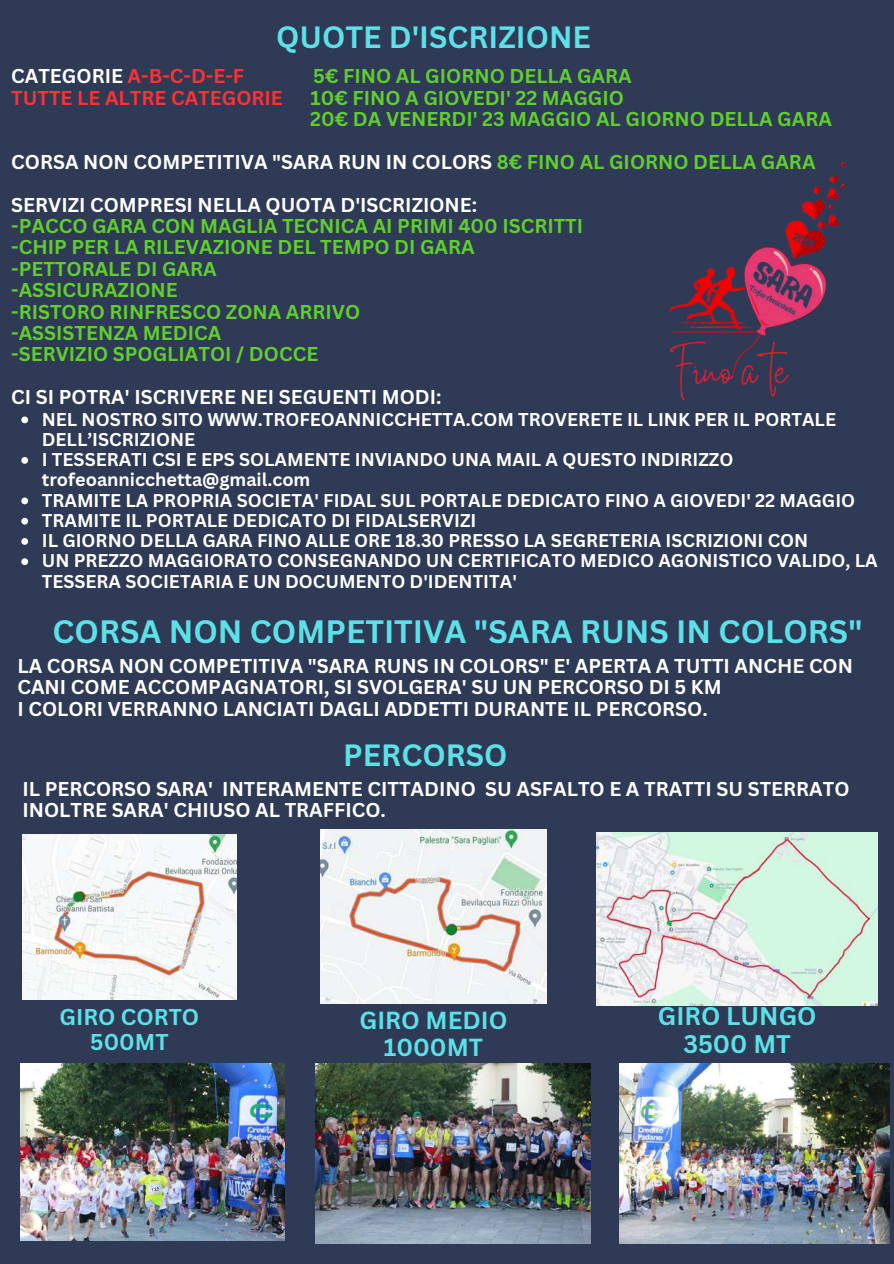
<style>
.page{position:relative;width:894px;height:1264px;background:#fff}
.page>*{position:absolute;margin:0;border:0;box-sizing:border-box;transform-origin:0 0}
.t1{font:700 31.5px "Canva Sans";color:#5ce1e6}
.t2{font:700 30px "Canva Sans";color:#5ce1e6}
.t3{font:700 24.75px/27.9px "Canva Sans";color:#5ce1e6;text-align:center}
.t4{font:700 24px/27px "Canva Sans";color:#5ce1e6;text-align:center}
.t5{font:700 22.35px/25px "Canva Sans";color:#5ce1e6;text-align:center}
.t6{font:700 19.5px/21.3px "Canva Sans";color:#fff}
.t7{font:700 19.5px/21.3px "Canva Sans";color:#60cf2c}
.t8{font:700 19.5px "Canva Sans";color:#ff3131}
.t9{font:700 18px/20.2px "Canva Sans";color:#fff}
.s1{color:#fff}
.s2{color:#60cf2c}
</style>
<div class="page">
<div style="left:0;top:0;width:893px;height:1263px;background:#2f3a57"></div>
<img style="left:22px;top:834px;width:214px;height:165px">
<img style="left:320px;top:830px;width:226px;height:173px">
<img style="left:20px;top:1063px;width:265px;height:177px">
<img style="left:315px;top:1063px;width:275px;height:180px">
<img style="left:619px;top:1063px;width:270px;height:180px">
<img style="left:596px;top:832px;width:281px;height:173px">
<svg style="left:21px;top:416px;width:7px;height:7px"></svg>
<svg style="left:21px;top:457px;width:7px;height:7px"></svg>
<svg style="left:21px;top:497px;width:7px;height:7px"></svg>
<svg style="left:21px;top:518px;width:7px;height:6px"></svg>
<svg style="left:21px;top:538px;width:7px;height:7px"></svg>
<svg style="left:21px;top:558px;width:7px;height:7px"></svg>
<img style="left:669px;top:162px;width:177px;height:239px">
<h2 class="t2" style="left:276px;top:16px;width:316px">QUOTE D'ISCRIZIONE</h2>
<p class="t8" style="left:11px;top:62px;width:234px"><span class="s1">CATEGORIE</span> A-B-C-D-E-F</p>
<p class="t7" style="left:313px;top:65px;width:320px">5€ FINO AL GIORNO DELLA GARA</p>
<p class="t8" style="left:11px;top:84px;width:273px">TUTTE LE ALTRE CATEGORIE</p>
<p class="t7" style="left:310px;top:86px;width:523px">10€ FINO A GIOVEDI' 22 MAGGIO<br>20€ DA VENERDI' 23 MAGGIO AL GIORNO DELLA GARA</p>
<p class="t6" style="left:11px;top:140px;width:805px;line-height:42.8px">CORSA NON COMPETITIVA "SARA RUN IN COLORS <span class="s2">8€ FINO AL GIORNO DELLA GARA<br></span>SERVIZI COMPRESI NELLA QUOTA D'ISCRIZIONE:</p>
<p class="t7" style="left:11px;top:215px;width:573px">-PACCO GARA CON MAGLIA TECNICA AI PRIMI 400 ISCRITTI -CHIP PER LA RILEVAZIONE DEL TEMPO DI GARA -PETTORALE DI GARA<br>-ASSICURAZIONE<br>-RISTORO RINFRESCO ZONA ARRIVO<br>-ASSISTENZA MEDICA<br>-SERVIZIO SPOGLIATOI / DOCCE</p>
<p class="t6" style="left:11px;top:386px;width:432px">CI SI POTRA' ISCRIVERE NEI SEGUENTI MODI:</p>
<p class="t9" style="left:42px;top:408px;width:837px">NEL NOSTRO SITO WWW.TROFEOANNICCHETTA.COM TROVERETE IL LINK PER IL PORTALE DELL’ISCRIZIONE<br>I TESSERATI CSI E EPS SOLAMENTE INVIANDO UNA MAIL A QUESTO INDIRIZZO trofeoannicchetta@gmail.com<br>TRAMITE LA PROPRIA SOCIETA' FIDAL SUL PORTALE DEDICATO FINO A GIOVEDI' 22 MAGGIO TRAMITE IL PORTALE DEDICATO DI FIDALSERVIZI<br>IL GIORNO DELLA GARA FINO ALLE ORE 18.30 PRESSO LA SEGRETERIA ISCRIZIONI CON<br>UN PREZZO MAGGIORATO CONSEGNANDO UN CERTIFICATO MEDICO AGONISTICO VALIDO, LA TESSERA SOCIETARIA E UN DOCUMENTO D'IDENTITA'</p>
<h1 class="t1" style="left:52px;top:609px;width:811px">CORSA NON COMPETITIVA "SARA RUNS IN COLORS"</h1>
<p class="t6" style="left:17px;top:654px;width:837px">LA CORSA NON COMPETITIVA "SARA RUNS IN COLORS" E' APERTA A TUTTI ANCHE CON<br>CANI COME ACCOMPAGNATORI, SI SVOLGERA' SU UN PERCORSO DI 5 KM<br>I COLORI VERRANNO LANCIATI DAGLI ADDETTI DURANTE IL PERCORSO.</p>
<h2 class="t2" style="left:343px;top:734px;width:166px">PERCORSO</h2>
<p class="t6" style="left:22px;top:777px;width:828px">IL PERCORSO SARA' INTERAMENTE CITTADINO SU ASFALTO E A TRATTI SU STERRATO<br>INOLTRE SARA' CHIUSO AL TRAFFICO.</p>
<p class="t5" style="left:59px;top:1003px;width:141px">GIRO CORTO<br>500MT</p>
<h3 class="t4" style="left:359px;top:1006px;width:149px">GIRO MEDIO<br>1000MT</h3>
<h3 class="t3" style="left:657px;top:1001px;width:160px">GIRO LUNGO<br>3500 MT</h3>
</div>
